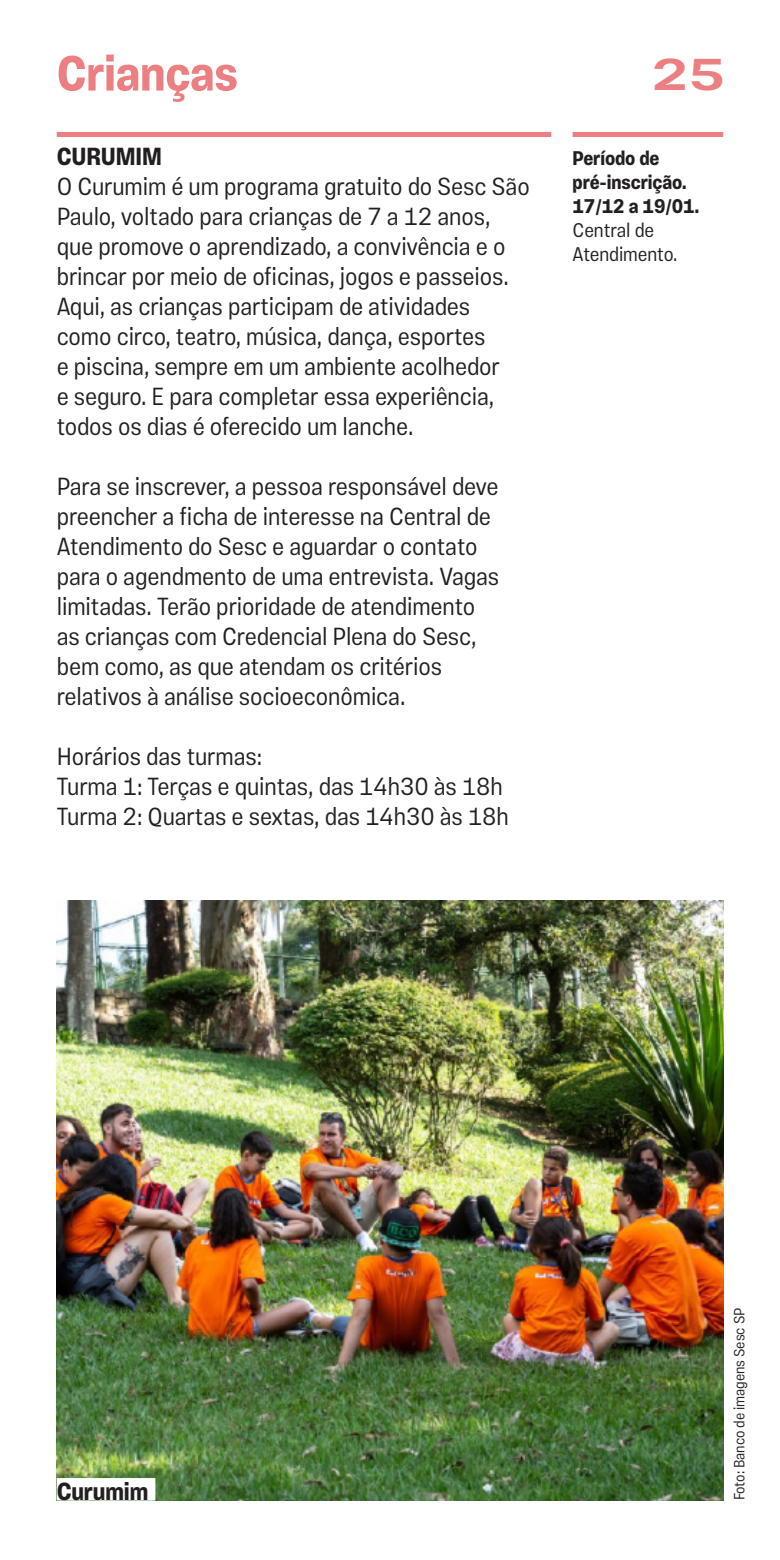
<style>
.page{position:relative;width:780px;height:1560px;background:#fff}
.page>*{position:absolute;margin:0;border:0;box-sizing:border-box;transform-origin:0 0}
.linguagem{font:700 50px "Vinila Condensed";letter-spacing:-.005em;color:#ec7f81}
.t1{font:700 45px "Vinila Extended";color:#ec7f81}
.sinopse{font:300 25px/30px "Vinila Condensed";letter-spacing:-.005em;color:#231f20}
.titulo__linha2pt{font:700 25px "Vinila Condensed";letter-spacing:-.005em;color:#231f20}
.legenda__texto{font:700 25px "Vinila Condensed";letter-spacing:-.005em;color:#231f20}
.servico__data__linha2pt{font:700 20px/24px "Vinila Condensed";letter-spacing:-.005em;color:#231f20}
.servico__texto{font:300 20px/24px "Vinila Condensed";letter-spacing:-.005em;color:#231f20}
.legenda__credito{font:300 15px "Vinila Condensed";letter-spacing:-.005em;color:#231f20}
</style>
<div class="page">
<div style="left:57px;top:132px;width:494px;height:5px;background:#ec7f81"></div>
<img style="left:57px;top:900px;width:666px;height:600px">
<div style="left:57px;top:1477px;width:98px;height:23px;background:#fff"></div>
<div style="left:572px;top:132px;width:151px;height:5px;background:#ec7f81"></div>
<p class="linguagem" style="left:57px;top:44px;width:183px">Crianças</p>
<p class="titulo__linha2pt" style="left:57px;top:141px;width:107px">CURUMIM</p>
<p class="sinopse" style="left:57px;top:171px;width:474px">O Curumim é um programa gratuito do Sesc São Paulo, voltado para crianças de 7 a 12 anos, que promove o aprendizado, a convivência e o brincar por meio de oficinas, jogos e passeios.<br>Aqui, as crianças participam de atividades como circo, teatro, música, dança, esportes<br>e piscina, sempre em um ambiente acolhedor<br>e seguro. E para completar essa experiência, todos os dias é oferecido um lanche.</p>
<p class="sinopse" style="left:57px;top:471px;width:444px">Para se inscrever, a pessoa responsável deve preencher a ficha de interesse na Central de Atendimento do Sesc e aguardar o contato para o agendmento de uma entrevista. Vagas limitadas. Terão prioridade de atendimento as crianças com Credencial Plena do Sesc, bem como, as que atendam os critérios relativos à análise socioeconômica.</p>
<p class="sinopse" style="left:57px;top:741px;width:207px">Horários das turmas:</p>
<p class="sinopse" style="left:57px;top:771px;width:447px">Turma 1: Terças e quintas, das 14h30 às 18h</p>
<p class="sinopse" style="left:57px;top:801px;width:453px">Turma 2: Quartas e sextas, das 14h30 às 18h</p>
<h2 class="t1" style="left:651px;top:47px;width:75px">25</h2>
<p class="servico__data__linha2pt" style="left:572px;top:146px;width:129px">Período de pré-inscrição.<br>17/12 a 19/01.</p>
<p class="servico__texto" style="left:572px;top:217px;width:106px">Central de<br>Atendimento.</p>
<p class="legenda__texto" style="left:57px;top:1476px;width:93px">Curumim</p>
<p class="legenda__credito" style="left:730px;top:1500px;width:194px;rotate:-90deg">Foto: Banco de imagens Sesc SP</p>
</div>
